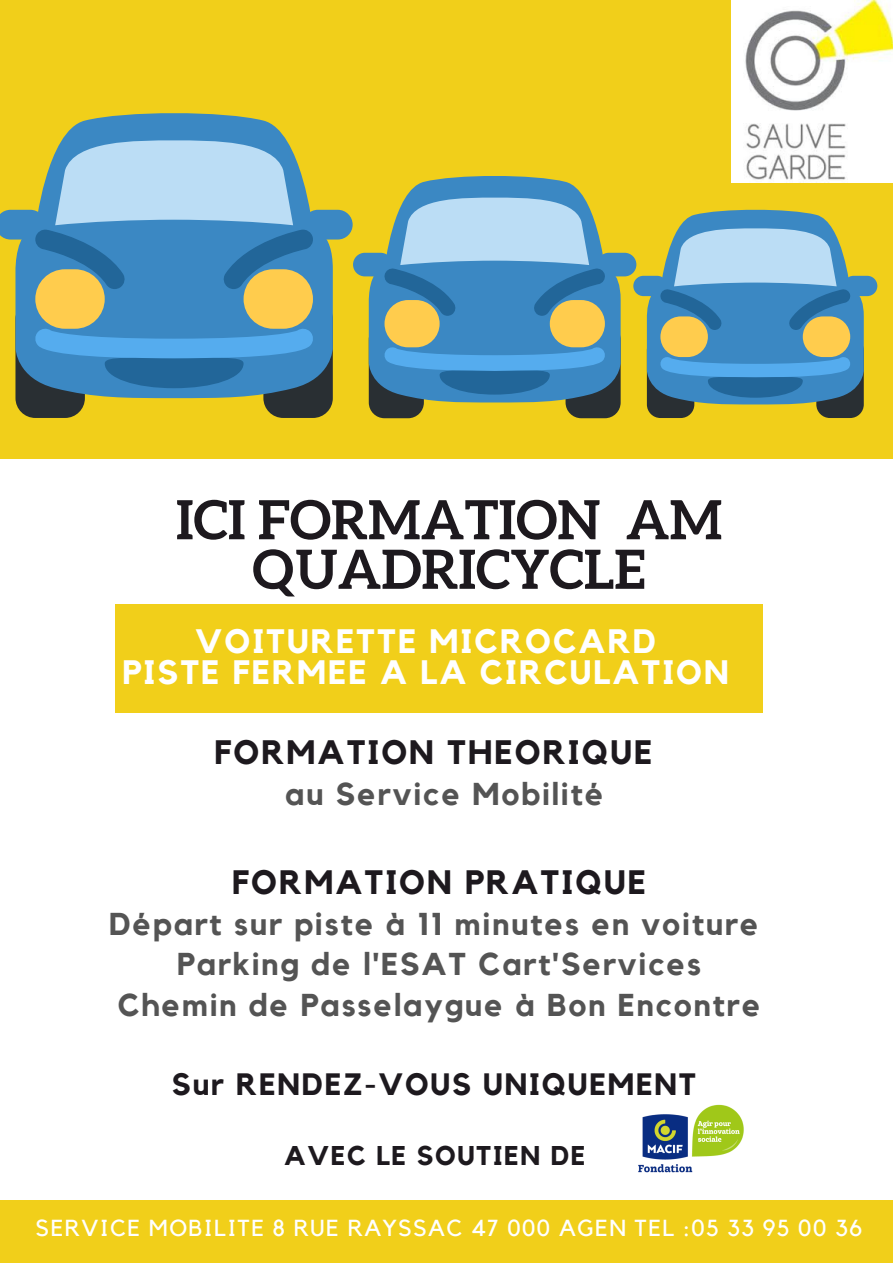
<style>
.page{position:relative;width:893px;height:1263px;background:#f1cf1a}
.page>*{position:absolute;margin:0;border:0;box-sizing:border-box;transform-origin:0 0}
.t1{font:700 54px/49.5px "Aleo";color:#1d191e;text-align:center}
.t2{font:700 33.75px "Kollektif";letter-spacing:.06em;color:#fff}
.t3{font:700 33.75px "Kollektif";letter-spacing:.06em;color:#1d191e}
.t4{font:700 31.5px "Kollektif";letter-spacing:.06em;color:#545454}
.t5{font:700 30.83px "Kollektif";letter-spacing:.06em;color:#1d191e}
.t6{font:700 27px "Kollektif";letter-spacing:.06em;color:#1d191e}
.t7{font:23.1px "Kollektif";letter-spacing:.06em;color:#fff}
</style>
<div class="page">
<div style="left:0;top:460px;width:893px;height:739px;background:#fff"></div>
<img style="left:638px;top:1104px;width:106px;height:69px">
<div style="left:115px;top:604px;width:648px;height:108px;background:#f1cf1a"></div>
<img style="left:731px;top:0;width:162px;height:182px">
<svg style="left:62px;top:113px;width:225px;height:27px;fill:#3b88c3"></svg>
<svg style="left:0;top:140px;width:877px;height:278px"></svg>
<p class="t1" style="left:176px;top:495px;width:548px">ICI FORMATION AM<br>QUADRICYCLE</p>
<p class="t2" style="left:195px;top:626px;width:462px">VOITURETTE MICROCARD</p>
<p class="t2" style="left:122px;top:656px;width:608px">PISTE FERMEE A LA CIRCULATION</p>
<p class="t3" style="left:214px;top:736px;width:439px">FORMATION THEORIQUE</p>
<p class="t4" style="left:285px;top:779px;width:320px">au Service Mobilité</p>
<p class="t3" style="left:232px;top:866px;width:415px">FORMATION PRATIQUE</p>
<p class="t4" style="left:109px;top:909px;width:651px">Départ sur piste à 11 minutes en voiture</p>
<p class="t4" style="left:177px;top:950px;width:525px">Parking de l'ESAT Cart'Services</p>
<p class="t4" style="left:118px;top:990px;width:644px">Chemin de Passelaygue à Bon Encontre</p>
<p class="t5" style="left:172px;top:1070px;width:526px">Sur RENDEZ-VOUS UNIQUEMENT</p>
<p class="t6" style="left:284px;top:1143px;width:303px">AVEC LE SOUTIEN DE</p>
<p class="t7" style="left:36px;top:1217px;width:828px">SERVICE MOBILITE 8 RUE RAYSSAC 47 000 AGEN TEL :05 33 95 00 36</p>
</div>
